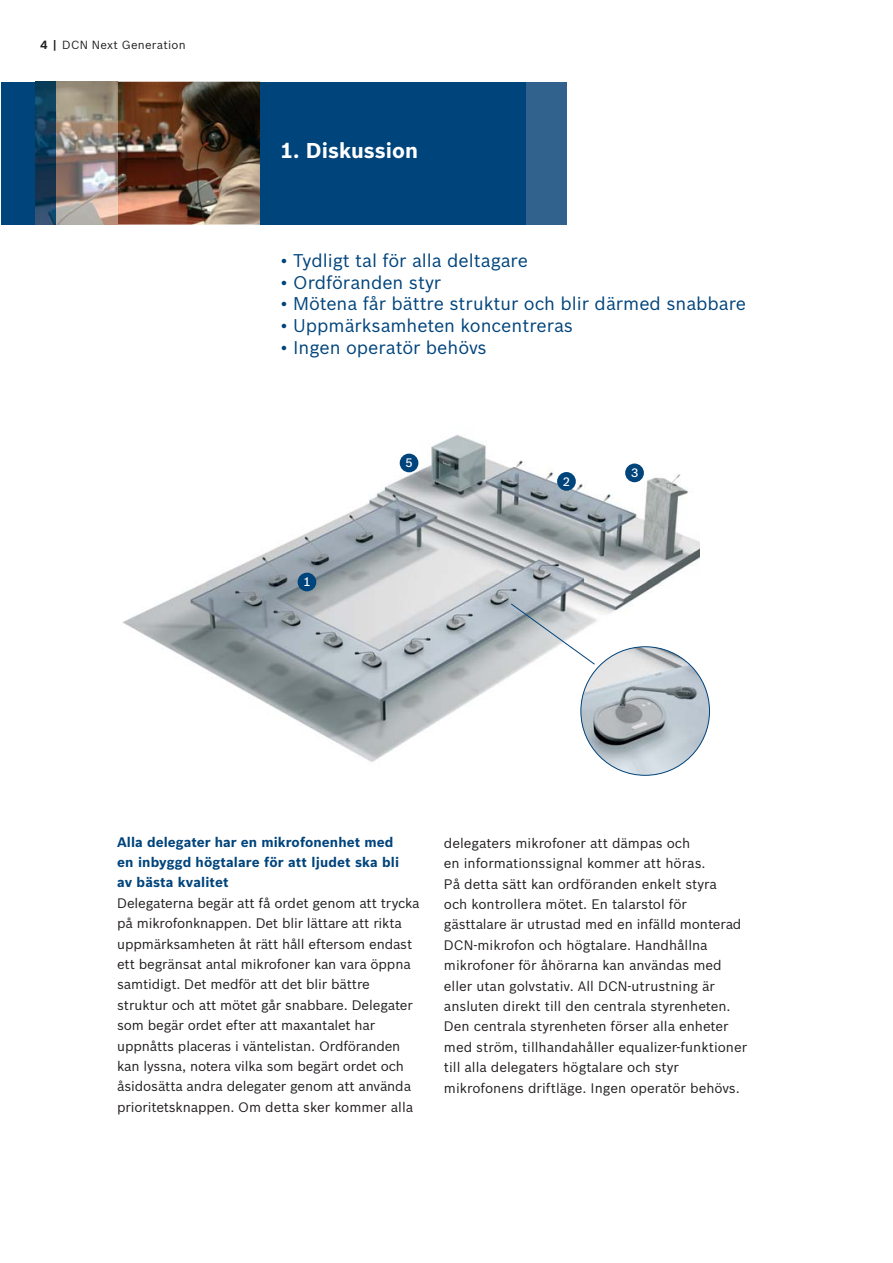
<style>
.page{position:relative;width:893px;height:1263px;background:#fff}
.page>*{position:absolute;margin:0;border:0;box-sizing:border-box;transform-origin:0 0}
.t1{font:700 21px "Bosch Sans";color:#fff}
.t2{font:18px "Bosch Sans";color:#00447c}
.t3{font:13.5px/20.4px "Bosch Sans";letter-spacing:-.01em;color:#231f20}
.t4{font:700 13.5px/20.4px "Bosch Sans";letter-spacing:.005em;color:#00447c}
.t5{font:500 12px "Bosch Sans";color:#fff}
.t6{font:11.55px "Bosch Sans";letter-spacing:.02em;color:#231f20}
.s1{font-weight:700}
</style>
<div class="page">
<img style="left:117px;top:82px;width:143px;height:143px">
<div style="left:260px;top:82px;width:265px;height:143px;background:#00447c"></div>
<img style="left:122px;top:435px;width:577px;height:340px">
<div style="left:297px;top:573px;width:19px;height:18px;background:#00447c;border-radius:50%"></div>
<div style="left:557px;top:472px;width:19px;height:19px;background:#00447c;border-radius:50%"></div>
<div style="left:399px;top:454px;width:19px;height:18px;background:#00447c;border-radius:50%"></div>
<div style="left:625px;top:464px;width:19px;height:18px;background:#00447c;border-radius:50%"></div>
<svg style="left:510px;top:603px;width:85px;height:62px"></svg>
<img style="left:581px;top:647px;width:128px;height:128px;border-radius:50%">
<div style="left:1px;top:82px;width:35px;height:143px;background:#00447c"></div>
<div style="left:525px;top:82px;width:41px;height:143px;background:#31628e"></div>
<img style="left:36px;top:82px;width:81px;height:143px">
<p class="t6" style="left:41px;top:40px;width:146px"><span class="s1">4 |</span> DCN Next Generation</p>
<h1 class="t1" style="left:280px;top:142px;width:139px">1. Diskussion</h1>
<h2 class="t2" style="left:280px;top:254px;width:249px">• Tydligt tal för alla deltagare</h2>
<h2 class="t2" style="left:280px;top:275px;width:162px">• Ordföranden styr</h2>
<h2 class="t2" style="left:280px;top:297px;width:467px">• Mötena får bättre struktur och blir därmed snabbare</h2>
<h2 class="t2" style="left:280px;top:318px;width:294px">• Uppmärksamheten koncentreras</h2>
<h2 class="t2" style="left:280px;top:340px;width:208px">• Ingen operatör behövs</h2>
<p class="t5" style="left:303px;top:577px;width:9px">1</p>
<p class="t5" style="left:405px;top:458px;width:9px">5</p>
<p class="t5" style="left:563px;top:477px;width:9px">2</p>
<p class="t5" style="left:631px;top:468px;width:9px">3</p>
<p class="t4" style="left:117px;top:833px;width:283px">Alla delegater har en mikrofonenhet med en inbyggd högtalare för att ljudet ska bli av bästa kvalitet</p>
<p class="t3" style="left:117px;top:894px;width:304px">Delegaterna begär att få ordet genom att trycka på mikrofonknappen. Det blir lättare att rikta uppmärksamheten åt rätt håll eftersom endast ett begränsat antal mikrofoner kan vara öppna samtidigt. Det medför att det blir bättre struktur och att mötet går snabbare. Delegater som begär ordet efter att maxantalet har uppnåtts placeras i väntelistan. Ordföranden kan lyssna, notera vilka som begärt ordet och åsidosätta andra delegater genom att använda prioritetsknappen. Om detta sker kommer alla</p>
<p class="t3" style="left:444px;top:834px;width:305px">delegaters mikrofoner att dämpas och<br>en informationssignal kommer att höras.<br>På detta sätt kan ordföranden enkelt styra<br>och kontrollera mötet. En talarstol för gästtalare är utrustad med en infälld monterad DCN-mikrofon och högtalare. Handhållna mikrofoner för åhörarna kan användas med eller utan golvstativ. All DCN-utrustning är ansluten direkt till den centrala styrenheten.<br>Den centrala styrenheten förser alla enheter med ström, tillhandahåller equalizer-funktioner till alla delegaters högtalare och styr mikrofonens driftläge. Ingen operatör behövs.</p>
</div>
